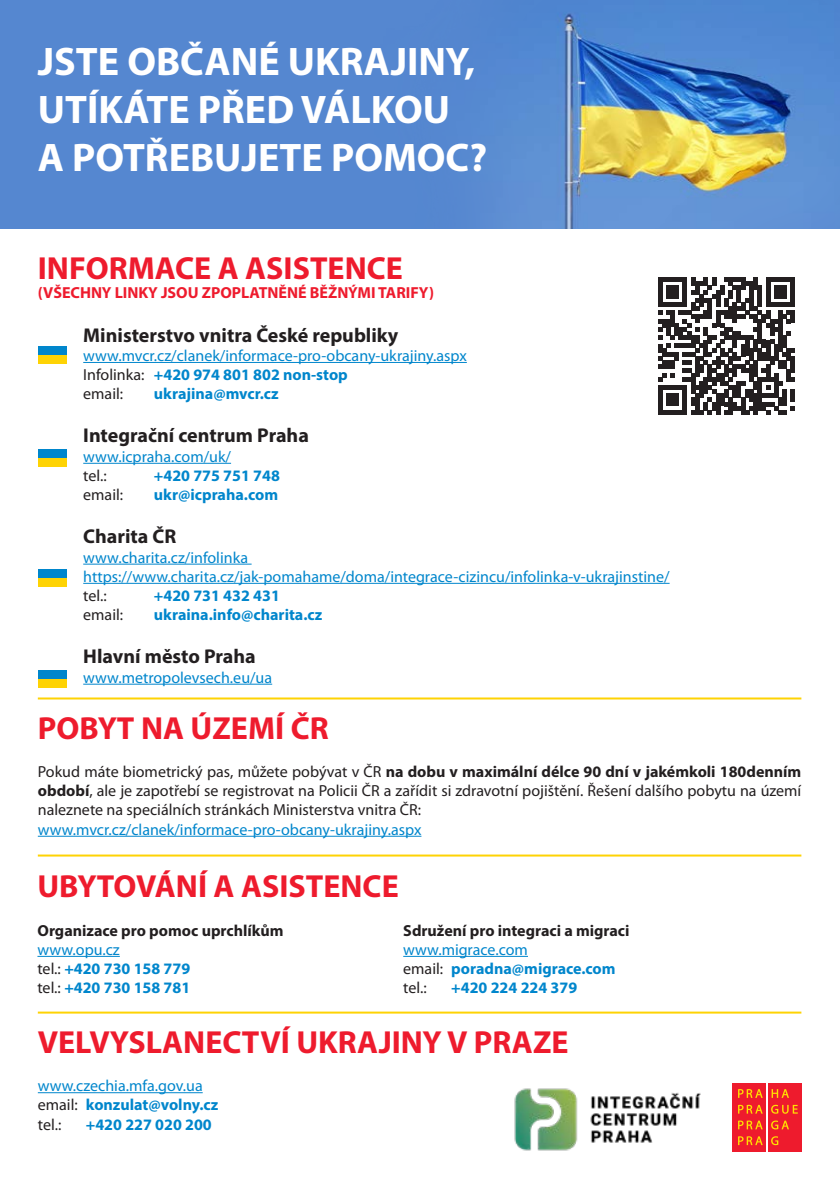
<style>
.page{position:relative;width:840px;height:1191px;background:#fff}
.page>*{position:absolute;margin:0;border:0;box-sizing:border-box;transform-origin:0 0}
.t1{font:700 40px/48px "Myriad Pro";color:#fff}
.t2{font:700 32px "Myriad Pro";color:#ee1b2d}
.t3{font:700 20px "Myriad Pro";color:#231f20}
.t4{font:16px/19.2px "Myriad Pro";color:#0086cc}
.t5{font:16px/19.2px "Myriad Pro";color:#231f20;text-align:justify}
.t6{font:700 16px/19.2px "Myriad Pro";color:#0086cc}
.t7{font:700 16px "Myriad Pro";color:#231f20}
.t8{font:700 16px "Myriad Pro";color:#ee1b2d}
.s1{color:#231f20}
.s2{font-weight:700}
.s3{font-weight:400}
.s4{font-weight:400;color:#231f20}
</style>
<div class="page">
<div style="left:0;top:0;width:839px;height:229px;background:#5587d0"></div>
<img style="left:510px;top:13px;width:321px;height:216px">
<div style="left:732px;top:1083px;width:33px;height:69px;background:#ee1b2d"></div>
<div style="left:767px;top:1083px;width:34px;height:69px;background:#ee1b2d"></div>
<svg style="left:738px;top:1089px;width:24px;height:8px"></svg>
<svg style="left:771px;top:1089px;width:17px;height:8px"></svg>
<svg style="left:738px;top:1104px;width:24px;height:9px"></svg>
<svg style="left:771px;top:1104px;width:26px;height:9px"></svg>
<svg style="left:738px;top:1120px;width:24px;height:9px"></svg>
<svg style="left:771px;top:1120px;width:17px;height:9px"></svg>
<svg style="left:738px;top:1136px;width:24px;height:9px"></svg>
<svg style="left:771px;top:1136px;width:6px;height:9px"></svg>
<hr style="left:83px;top:362px;width:383px;height:1px;background:#0086cc">
<hr style="left:83px;top:463px;width:148px;height:1px;background:#0086cc">
<hr style="left:83px;top:564px;width:168px;height:1px;background:#0086cc">
<hr style="left:83px;top:583px;width:586px;height:1px;background:#0086cc">
<hr style="left:83px;top:684px;width:189px;height:1px;background:#0086cc">
<hr style="left:38px;top:836px;width:383px;height:1px;background:#0086cc">
<hr style="left:38px;top:1092px;width:164px;height:1px;background:#0086cc">
<hr style="left:37px;top:956px;width:83px;height:1px;background:#0086cc">
<hr style="left:403px;top:956px;width:124px;height:1px;background:#0086cc">
<svg style="left:658px;top:277px;width:136px;height:137px"></svg>
<hr style="left:38px;top:697px;width:763px;height:2px;background:#fed304">
<hr style="left:38px;top:854px;width:763px;height:2px;background:#fed304">
<hr style="left:38px;top:1011px;width:763px;height:2px;background:#fed304">
<div style="left:38px;top:346px;width:29px;height:9px;background:#0086cc"></div>
<div style="left:38px;top:355px;width:29px;height:9px;background:#fed304"></div>
<div style="left:38px;top:449px;width:29px;height:9px;background:#0086cc"></div>
<div style="left:38px;top:458px;width:29px;height:9px;background:#fed304"></div>
<div style="left:38px;top:569px;width:29px;height:8px;background:#0086cc"></div>
<div style="left:38px;top:577px;width:29px;height:9px;background:#fed304"></div>
<div style="left:38px;top:670px;width:29px;height:9px;background:#0086cc"></div>
<div style="left:38px;top:679px;width:29px;height:9px;background:#fed304"></div>
<img style="left:514px;top:1088px;width:187px;height:63px">
<h1 class="t1" style="left:38px;top:37px;width:450px">JSTE OBČANÉ UKRAJINY,<br>UTÍKÁTE PŘED VÁLKOU<br>A POTŘEBUJETE POMOC?</h1>
<h2 class="t2" style="left:38px;top:247px;width:366px">INFORMACE A ASISTENCE</h2>
<p class="t8" style="left:38px;top:282px;width:397px">(VŠECHNY LINKY JSOU ZPOPLATNĚNÉ BĚŽNÝMI TARIFY)</p>
<p class="t3" style="left:83px;top:322px;width:316px">Ministerstvo vnitra České republiky</p>
<p class="t4" style="left:83px;top:346px;width:385px">www.mvcr.cz/clanek/informace-pro-obcany-ukrajiny.aspx<br><span class="s1">Infolinka:</span> <span class="s2">+420 974 801 802 non-stop<br></span><span class="s1">email:</span></p>
<p class="t6" style="left:154px;top:384px;width:126px">ukrajina@mvcr.cz</p>
<p class="t3" style="left:83px;top:423px;width:227px">Integrační centrum Praha</p>
<p class="t4" style="left:83px;top:446px;width:149px">www.icpraha.com/uk/</p>
<p class="t5" style="left:83px;top:466px;width:25px">tel.:</p>
<p class="t6" style="left:154px;top:465px;width:127px">+420 775 751 748</p>
<p class="t5" style="left:83px;top:485px;width:41px">email:</p>
<p class="t6" style="left:154px;top:484px;width:126px">ukr@icpraha.com</p>
<p class="t3" style="left:83px;top:523px;width:94px">Charita ČR</p>
<p class="t4" style="left:83px;top:547px;width:587px">www.charita.cz/infolinka https://www.charita.cz/jak-pomahame/doma/integrace-cizincu/infolinka-v-ukrajinstine/</p>
<p class="t5" style="left:83px;top:586px;width:25px">tel.:</p>
<p class="t6" style="left:154px;top:585px;width:127px">+420 731 432 431</p>
<p class="t5" style="left:83px;top:605px;width:41px">email:</p>
<p class="t6" style="left:154px;top:604px;width:170px">ukraina.info@charita.cz</p>
<p class="t3" style="left:83px;top:643px;width:174px">Hlavní město Praha</p>
<p class="t4" style="left:83px;top:667px;width:190px">www.metropolevsech.eu/ua</p>
<h2 class="t2" style="left:38px;top:707px;width:292px">POBYT NA ÚZEMÍ ČR</h2>
<p class="t5" style="left:38px;top:762px;width:764px">Pokud máte biometrický pas, můžete pobývat v ČR <span class="s2">na dobu v maximální délce 90 dní v jakémkoli 180denním období</span>, ale je zapotřebí se registrovat na Policii ČR a zařídit si zdravotní pojištění. Řešení dalšího pobytu na území naleznete na speciálních stránkách Ministerstva vnitra ČR:</p>
<p class="t4" style="left:38px;top:819px;width:385px">www.mvcr.cz/clanek/informace-pro-obcany-ukrajiny.aspx</p>
<h2 class="t2" style="left:37px;top:865px;width:362px">UBYTOVÁNÍ A ASISTENCE</h2>
<p class="t7" style="left:37px;top:919px;width:248px">Organizace pro pomoc uprchlíkům</p>
<p class="t6" style="left:37px;top:939px;width:154px"><span class="s3">www.opu.cz<br></span><span class="s4">tel.:</span> +420 730 158 779 <span class="s4">tel.:</span> +420 730 158 781</p>
<p class="t7" style="left:403px;top:919px;width:228px">Sdružení pro integraci a migraci</p>
<p class="t6" style="left:403px;top:939px;width:214px"><span class="s3">www.migrace.com<br></span><span class="s4">email:</span> poradna@migrace.com <span class="s4">tel.:</span></p>
<p class="t6" style="left:451px;top:977px;width:127px">+420 224 224 379</p>
<h2 class="t2" style="left:38px;top:1021px;width:532px">VELVYSLANECTVÍ UKRAJINY V PRAZE</h2>
<p class="t4" style="left:38px;top:1075px;width:182px">www.czechia.mfa.gov.ua <span class="s1">email:</span> <span class="s2">konzulat@volny.cz </span><span class="s1">tel.:</span></p>
<p class="t6" style="left:86px;top:1114px;width:127px">+420 227 020 200</p>
</div>
